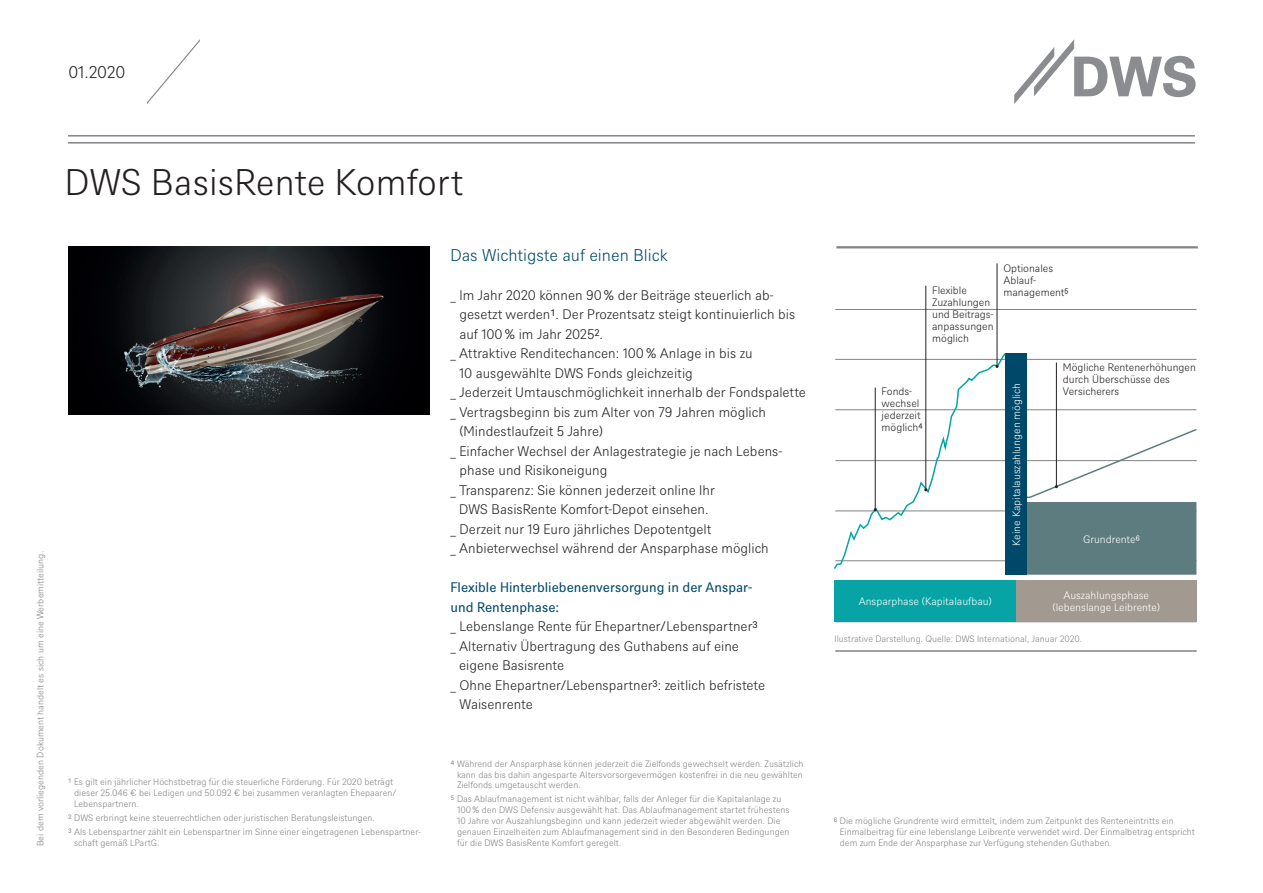
<style>
.page{position:relative;width:1263px;height:893px;background:#fff}
.page>*{position:absolute;margin:0;border:0;box-sizing:border-box;transform-origin:0 0}
.t1{font:300 36px "DWS Sans";color:#231f20}
.t2{font:300 16.5px "DWS Sans";color:#004869}
.t3{font:300 16.5px "DWS Sans";color:#231f20}
.t4{font:300 13.5px "DWS Sans";color:#231f20}
.t5{font:13.5px/19.5px "DWS Sans";color:#004869}
.t6{font:300 10.5px/12px "DWS Sans";color:#231f20}
.t7{font:300 10.5px/12px "DWS Sans";color:#fff;text-align:center}
.t8{font:300 9px/10.8px "DWS Sans";color:#808285}
</style>
<div class="page">
<svg style="left:1014px;top:39px;width:181px;height:65px"></svg>
<svg style="left:147px;top:39px;width:53px;height:65px"></svg>
<hr style="left:68px;top:142px;width:1127px;height:2px;background:#808285">
<hr style="left:68px;top:135px;width:1127px;height:2px;background:#808285">
<img style="left:68px;top:247px;width:361px;height:168px">
<hr style="left:835px;top:650px;width:362px;height:2px;background:#808285">
<hr style="left:836px;top:246px;width:362px;height:2px;background:#808285">
<hr style="left:835px;top:309px;width:361px;height:1px;background:#808285">
<hr style="left:835px;top:359px;width:361px;height:1px;background:#808285">
<hr style="left:835px;top:409px;width:361px;height:1px;background:#808285">
<div style="left:1026px;top:502px;width:170px;height:73px;background:#5d7c80"></div>
<div style="left:834px;top:580px;width:182px;height:42px;background:#08a4a5"></div>
<div style="left:1005px;top:354px;width:21px;height:221px;background:#004869"></div>
<div style="left:1016px;top:580px;width:180px;height:42px;background:#a29a91"></div>
<hr style="left:997px;top:263px;width:1px;height:103px;background:#231f20">
<hr style="left:925px;top:286px;width:1px;height:204px;background:#231f20">
<svg style="left:834px;top:352px;width:173px;height:217px"></svg>
<hr style="left:1056px;top:363px;width:1px;height:124px;background:#231f20">
<svg style="left:1026px;top:427px;width:171px;height:72px"></svg>
<h2 class="t3" style="left:68px;top:61px;width:58px">01.2020</h2>
<p class="t8" style="left:34px;top:846px;width:297px;rotate:-90deg">Bei dem vorliegenden Dokument handelt es sich um eine Werbemitteilung.</p>
<h1 class="t1" style="left:65px;top:158px;width:400px">DWS BasisRente Komfort</h1>
<p class="t8" style="left:74px;top:776px;width:324px;text-indent:-6px">1 Es gilt ein jährlicher Höchstbetrag für die steuerliche Förderung. Für 2020 beträgt dieser 25.046 € bei Ledigen und 50.092 € bei zusammen veranlagten Ehepaaren/<br>Lebenspartnern.</p>
<p class="t8" style="left:68px;top:810px;width:354px;line-height:14px">2 DWS erbringt keine steuerrechtlichen oder juristischen Beratungsleistungen.<br>3 Als Lebenspartner zählt ein Lebenspartner im Sinne einer eingetragenen Lebenspartner-</p>
<p class="t8" style="left:74px;top:836px;width:87px">schaft gemäß LPartG.</p>
<h2 class="t2" style="left:450px;top:244px;width:219px">Das Wichtigste auf einen Blick</h2>
<h3 class="t4" style="left:450px;top:286px;width:325px">_ Im Jahr 2020 können 90 % der Beiträge steuerlich ab-</h3>
<h3 class="t4" style="left:459px;top:305px;width:337px">gesetzt werden1. Der Prozentsatz steigt kontinuierlich bis</h3>
<h3 class="t4" style="left:459px;top:325px;width:145px">auf 100 % im Jahr 20252.</h3>
<h3 class="t4" style="left:450px;top:344px;width:304px">_ Attraktive Renditechancen: 100 % Anlage in bis zu</h3>
<h3 class="t4" style="left:459px;top:364px;width:235px">10 ausgewählte DWS Fonds gleichzeitig</h3>
<h3 class="t4" style="left:450px;top:383px;width:357px">_ Jederzeit Umtauschmöglichkeit innerhalb der Fondspalette</h3>
<h3 class="t4" style="left:450px;top:403px;width:317px">_ Vertragsbeginn bis zum Alter von 79 Jahren möglich</h3>
<h3 class="t4" style="left:459px;top:422px;width:145px">(Mindestlaufzeit 5 Jahre)</h3>
<h3 class="t4" style="left:450px;top:442px;width:333px">_ Einfacher Wechsel der Anlagestrategie je nach Lebens-</h3>
<h3 class="t4" style="left:459px;top:461px;width:149px">phase und Risikoneigung</h3>
<h3 class="t4" style="left:450px;top:481px;width:266px">_ Transparenz: Sie können jederzeit online Ihr</h3>
<h3 class="t4" style="left:459px;top:500px;width:251px">DWS BasisRente Komfort-Depot einsehen.</h3>
<h3 class="t4" style="left:450px;top:520px;width:262px">_ Derzeit nur 19 Euro jährliches Depotentgelt</h3>
<h3 class="t4" style="left:450px;top:539px;width:320px">_ Anbieterwechsel während der Ansparphase möglich</h3>
<h3 class="t5" style="left:450px;top:577px;width:303px">Flexible Hinterbliebenenversorgung in der Anspar&shy;und Rentenphase:</h3>
<h3 class="t4" style="left:450px;top:617px;width:309px">_ Lebenslange Rente für Ehepartner/Lebenspartner3</h3>
<h3 class="t4" style="left:450px;top:637px;width:290px">_ Alternativ Übertragung des Guthabens auf eine</h3>
<h3 class="t4" style="left:459px;top:656px;width:107px">eigene Basisrente</h3>
<h3 class="t4" style="left:450px;top:676px;width:316px">_ Ohne Ehepartner/Lebenspartner3: zeitlich befristete</h3>
<h3 class="t4" style="left:459px;top:695px;width:75px">Waisenrente</h3>
<p class="t8" style="left:457px;top:758px;width:348px;text-align:justify;text-indent:-6px">4 Während der Ansparphase können jederzeit die Zielfonds gewechselt werden. Zusätzlich kann das bis dahin angesparte Altersvorsorgevermögen kostenfrei in die neu gewählten Zielfonds umgetauscht werden.</p>
<p class="t8" style="left:457px;top:793px;width:334px;text-indent:-6px">5 Das Ablaufmanagement ist nicht wählbar, falls der Anleger für die Kapitalanlage zu 100 % den DWS Defensiv ausgewählt hat. Das Ablaufmanagement startet frühestens 10 Jahre vor Auszahlungsbeginn und kann jederzeit wieder abgewählt werden. Die genauen Einzelheiten zum Ablaufmanagement sind in den Besonderen Bedingungen für die DWS BasisRente Komfort geregelt.</p>
<p class="t6" style="left:1003px;top:261px;width:51px">Optionales<br>Ablauf-</p>
<p class="t6" style="left:882px;top:385px;width:42px">Fonds&shy;wechsel jederzeit möglich4</p>
<p class="t6" style="left:932px;top:284px;width:36px">Flexible</p>
<p class="t6" style="left:1003px;top:285px;width:67px">management5</p>
<p class="t6" style="left:932px;top:296px;width:63px">Zuzahlungen und Beitrags&shy;anpassungen möglich</p>
<p class="t7" style="left:1010px;top:546px;width:164px;rotate:-90deg">Keine Kapitalauszahlungen möglich</p>
<p class="t6" style="left:1063px;top:361px;width:134px">Mögliche Rentenerhöhungen durch Überschüsse des<br>Versicherers</p>
<p class="t7" style="left:1083px;top:532px;width:58px">Grundrente6</p>
<p class="t7" style="left:1052px;top:589px;width:109px">Auszahlungsphase (lebenslange Leibrente)</p>
<p class="t8" style="left:834px;top:633px;width:249px">Ilustrative Darstellung. Quelle: DWS International, Januar 2020.</p>
<p class="t7" style="left:859px;top:595px;width:135px">Ansparphase (Kapitalaufbau)</p>
<p class="t8" style="left:840px;top:815px;width:357px;text-indent:-6px">6 Die mögliche Grundrente wird ermittelt, indem zum Zeitpunkt des Renteneintritts ein<br>Einmalbeitrag für eine lebenslange Leibrente verwendet wird. Der Einmalbetrag entspricht</p>
<p class="t8" style="left:840px;top:836px;width:274px">dem zum Ende der Ansparphase zur Verfügung stehenden Guthaben.</p>
</div>
